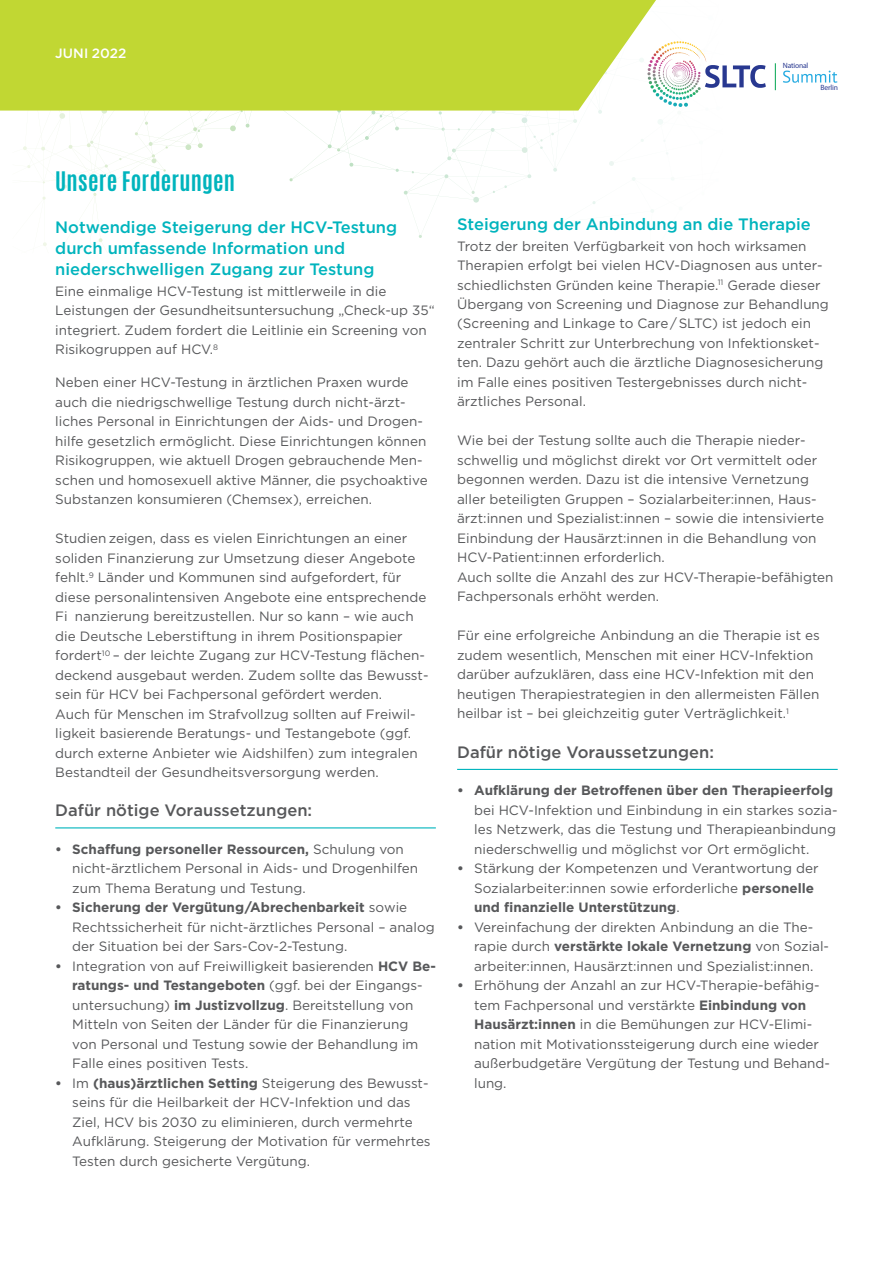
<style>
.page{position:relative;width:893px;height:1263px;background:#fff}
.page>*{position:absolute;margin:0;border:0;box-sizing:border-box;transform-origin:0 0}
.t1{font:700 22.5px "Antonio";letter-spacing:.005em;color:#00b4bd}
.t2{font:500 16.5px/21px "Gotham";color:#00b4bd}
.t3{font:500 16.5px "Gotham";color:#57585a}
.t4{font:13.5px/19.5px "Gotham";color:#57585a}
.t5{font:700 13.5px "Gotham";color:#57585a}
.t6{font:500 13.5px "Gotham";letter-spacing:.005em;color:#fff}
.t7{font:7.65px "Myriad Pro";letter-spacing:-.025em;color:#283890}
.s1{font-weight:700}
</style>
<div class="page">
<img style="left:23px;top:111px;width:649px;height:135px">
<img style="left:175px;top:111px;width:84px;height:31px">
<img style="left:259px;top:111px;width:413px;height:37px">
<div style="left:0;top:0;width:656px;height:111px;background:#c1d733"></div>
<hr style="left:457px;top:769px;width:381px;height:1px;background:#00b4bd">
<hr style="left:55px;top:827px;width:381px;height:1px;background:#00b4bd">
<img style="left:647px;top:41px;width:119px;height:66px">
<svg style="left:783px;top:71px;width:54px;height:12px"></svg>
<svg style="left:775px;top:63px;width:1px;height:27px"></svg>
<p class="t6" style="left:55px;top:44px;width:73px">JUNI 2022</p>
<p class="t7" style="left:783px;top:61px;width:27px">National</p>
<p class="t7" style="left:821px;top:83px;width:19px">Berlin</p>
<h1 class="t1" style="left:55px;top:164px;width:181px">Unsere Forderungen</h1>
<p class="t2" style="left:55px;top:216px;width:343px">Notwendige Steigerung der HCV-Testung durch umfassende Information und niederschwelligen Zugang zur Testung</p>
<p class="t4" style="left:55px;top:281px;width:381px">Eine einmalige HCV-Testung ist mittlerweile in die Leistungen der Gesundheitsuntersuchung „Check-up 35“ integriert. Zudem fordert die Leitlinie ein Screening von Risikogruppen auf HCV.<sup>8</sup></p>
<p class="t4" style="left:55px;top:372px;width:374px">Neben einer HCV-Testung in ärztlichen Praxen wurde auch die niedrigschwellige Testung durch nicht-ärzt&shy;liches Personal in Einrichtungen der Aids- und Drogen&shy;hilfe gesetzlich ermöglicht. Diese Einrichtungen können Risikogruppen, wie aktuell Drogen gebrauchende Men&shy;schen und homosexuell aktive Männer, die psychoaktive Substanzen konsumieren (Chemsex), erreichen.</p>
<p class="t4" style="left:55px;top:528px;width:375px">Studien zeigen, dass es vielen Einrichtungen an einer soliden Finanzierung zur Umsetzung dieser Angebote fehlt.<sup>9</sup> Länder und Kommunen sind aufgefordert, für<br>die se personalintensiven Angebote eine entsprechende Fi nanzierung bereitzustellen. Nur so kann – wie auch die Deutsche Leberstiftung in ihrem Positionspapier fordert<sup>10</sup> – der leichte Zugang zur HCV-Testung flächen&shy;deckend ausgebaut werden. Zudem sollte das Bewusst&shy;sein für HCV bei Fachpersonal gefördert werden.<br>Auch für Menschen im Strafvollzug sollten auf Freiwil&shy;ligkeit basierende Beratungs- und Testangebote (ggf. durch externe Anbieter wie Aidshilfen) zum integralen Bestandteil der Gesundheitsversorgung werden.</p>
<p class="t3" style="left:55px;top:799px;width:258px">Dafür nötige Voraussetzungen:</p>
<p class="t4" style="left:72px;top:839px;width:347px;text-indent:-17px"><span class="s1">• Schaffung personeller Ressourcen,</span> Schulung von nicht-ärztlichem Personal in Aids- und Drogenhilfen zum Thema Beratung und Testung.</p>
<p class="t4" style="left:72px;top:897px;width:364px;text-indent:-17px"><span class="s1">• Sicherung der Vergütung/Abrechenbarkeit</span> sowie<br>Rechtssicherheit für nicht-ärztliches Personal – analog der Situation bei der Sars-Cov-2-Testung.</p>
<p class="t4" style="left:72px;top:956px;width:365px;text-indent:-17px"><span class="s1">•</span> Integration von auf Freiwilligkeit basierenden <span class="s1">HCV Be&shy;ratungs- und Testangeboten</span> (ggf. bei der Eingangs&shy;untersuchung) <span class="s1">im Justizvollzug</span>. Bereitstellung von Mitteln von Seiten der Länder für die Finanzierung von Personal und Testung sowie der Behandlung im Falle eines positiven Tests.</p>
<p class="t4" style="left:72px;top:1073px;width:360px;text-indent:-17px"><span class="s1">•</span> Im <span class="s1">(haus)ärztlichen Setting</span> Steigerung des Bewusst&shy;seins für die Heilbarkeit der HCV-Infektion und das Ziel, HCV bis 2030 zu eliminieren, durch vermehrte Aufklärung. Steigerung der Motivation für vermehrtes Testen durch gesicherte Vergütung.</p>
<p class="t2" style="left:457px;top:213px;width:355px">Steigerung der Anbindung an die Therapie</p>
<p class="t4" style="left:457px;top:236px;width:373px">Trotz der breiten Verfügbarkeit von hoch wirksamen Therapien erfolgt bei vielen HCV-Diagnosen aus unter&shy;schiedlichsten Gründen keine Therapie.<sup>11</sup> Gerade dieser Übergang von Screening und Diagnose zur Behandlung (Screening and Linkage to Care / SLTC) ist jedoch ein zentraler Schritt zur Unterbrechung von Infektionsket&shy;ten. Dazu gehört auch die ärztliche Diagnosesicherung im Falle eines positiven Testergebnisses durch nicht&shy;ärztliches Personal.</p>
<p class="t4" style="left:457px;top:431px;width:378px">Wie bei der Testung sollte auch die Therapie nieder&shy;schwellig und möglichst direkt vor Ort vermittelt oder begonnen werden. Dazu ist die intensive Vernetzung aller beteiligten Gruppen – Sozialarbeiter:innen, Haus&shy;ärzt:innen und Spezialist:innen – sowie die intensivierte Einbindung der Hausärzt:innen in die Behandlung von HCV-Patient:innen erforderlich.<br>Auch sollte die Anzahl des zur HCV-Therapie-befähigten Fachpersonals erhöht werden.</p>
<p class="t4" style="left:457px;top:626px;width:364px">Für eine erfolgreiche Anbindung an die Therapie ist es zudem wesentlich, Menschen mit einer HCV-Infektion darüber aufzuklären, dass eine HCV-Infektion mit den heutigen Therapiestrategien in den allermeisten Fällen heilbar ist – bei gleichzeitig guter Verträglichkeit.<sup>1</sup></p>
<p class="t3" style="left:457px;top:741px;width:258px">Dafür nötige Voraussetzungen:</p>
<p class="t5" style="left:457px;top:781px;width:378px">• Aufklärung der Betroffenen über den Therapieerfolg</p>
<p class="t4" style="left:474px;top:800px;width:365px;text-align:justify">bei HCV-Infektion und Einbindung in ein starkes sozia&shy;les Netzwerk, das die Testung und Therapieanbindung niederschwellig und möglichst vor Ort ermöglicht.</p>
<p class="t4" style="left:474px;top:858px;width:346px;text-indent:-17px"><span class="s1">•</span> Stärkung der Kompetenzen und Verantwortung der<br>Sozialarbeiter:innen sowie erforderliche <span class="s1">personelle und finanzielle Unterstützung</span>.</p>
<p class="t4" style="left:474px;top:917px;width:355px;text-indent:-17px"><span class="s1">•</span> Vereinfachung der direkten Anbindung an die The&shy;rapie durch <span class="s1">verstärkte lokale Vernetzung</span> von Sozial&shy;arbeiter:innen, Hausärzt:innen und Spezialist:innen.</p>
<p class="t4" style="left:474px;top:975px;width:357px;text-indent:-17px"><span class="s1">•</span> Erhöhung der Anzahl an zur HCV-Therapie-befähig&shy;tem Fachpersonal und verstärkte <span class="s1">Einbindung von Hausärzt:innen</span> in die Bemühungen zur HCV-Elimi&shy;nation mit Motivationssteigerung durch eine wieder außerbudgetäre Vergütung der Testung und Behand&shy;lung.</p>
</div>
